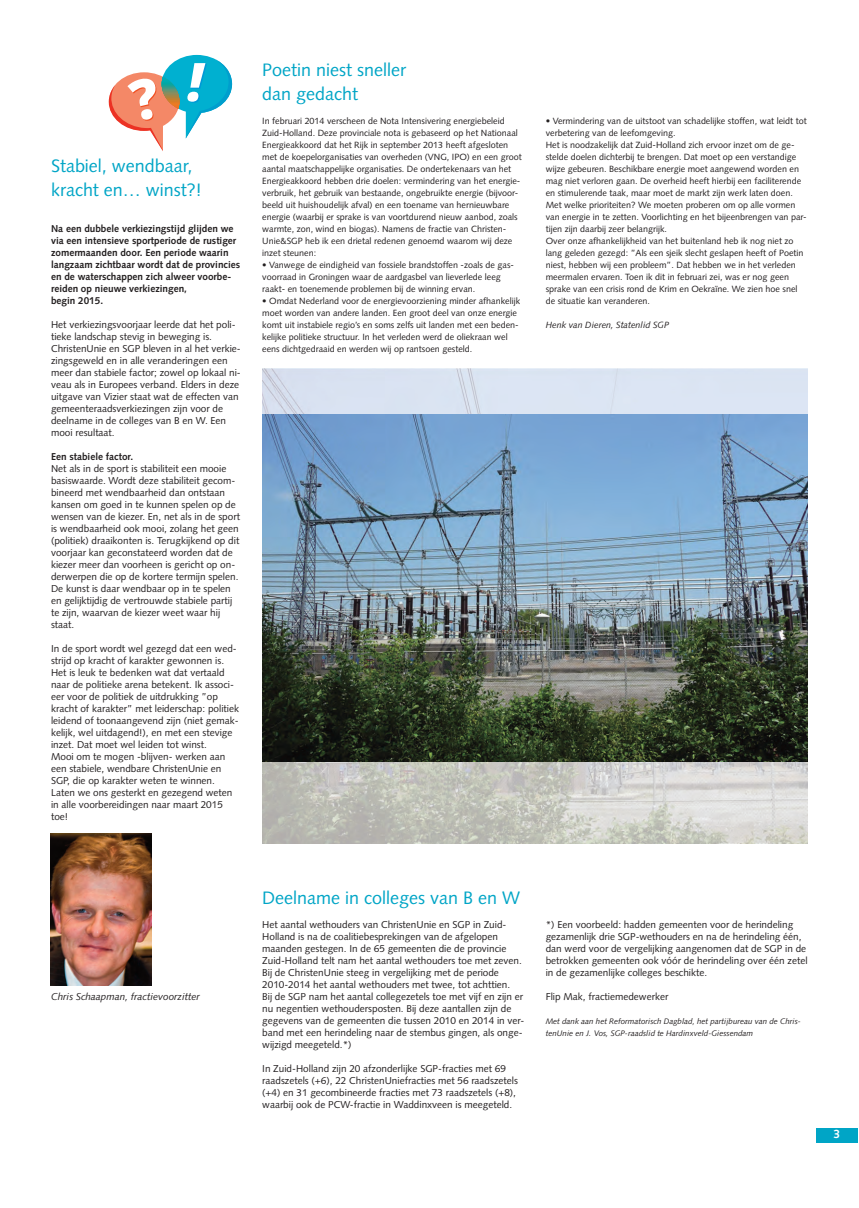
<style>
.page{position:relative;width:859px;height:1208px;background:#fff}
.page>*{position:absolute;margin:0;border:0;box-sizing:border-box;transform-origin:0 0}
.t1{font:18px/24px "Syntax";color:#00a5c6}
.t2{font:700 12px "Syntax";color:#718bb1}
.t3{font:10px/12px "Syntax";color:#231f20}
.t4{font:700 10px/12px "Syntax";color:#231f20}
.t5{font:italic 10px "Syntax";color:#231f20}
.t6{font:9px/12px "Syntax";color:#231f20}
.t7{font:italic 9px "Syntax";color:#231f20}
.t8{font:italic 8px/12px "Syntax";color:#231f20}
.s1{color:#fff}
</style>
<div class="page">
<div style="left:816px;top:1128px;width:34px;height:14px;background:#00a5c6"></div>
<svg style="left:109px;top:55px;width:123px;height:96px"></svg>
<img style="left:50px;top:833px;width:102px;height:152px">
<img style="left:262px;top:369px;width:546px;height:475px">
<img style="left:262px;top:415px;width:546px;height:347px">
<div style="left:844px;top:1128px;width:14px;height:14px;background:#00a5c6"></div>
<h1 class="t1" style="left:51px;top:155px;width:152px">Stabiel, wendbaar, kracht en… winst?!</h1>
<p class="t4" style="left:51px;top:223px;width:191px">Na een dubbele verkiezingstijd glijden we via een intensieve sportperiode de rustiger zomermaanden door. Een periode waarin langzaam zichtbaar wordt dat de provincies en de waterschappen zich alweer voorbe&shy;reiden op nieuwe verkiezingen,<br>begin 2015.</p>
<p class="t3" style="left:51px;top:319px;width:191px">Het verkiezingsvoorjaar leerde dat het poli&shy;tieke landschap stevig in beweging is.<br>ChristenUnie en SGP bleven in al het verkie&shy;zingsgeweld en in alle veranderingen een meer dan stabiele factor; zowel op lokaal ni&shy;veau als in Europees verband. Elders in deze uitgave van Vizier staat wat de effecten van gemeenteraadsverkiezingen zijn voor de deelname in de colleges van B en W. Een mooi resultaat.</p>
<p class="t4" style="left:51px;top:451px;width:84px">Een stabiele factor.</p>
<p class="t3" style="left:51px;top:463px;width:190px">Net als in de sport is stabiliteit een mooie basiswaarde. Wordt deze stabiliteit gecom&shy;bineerd met wendbaarheid dan ontstaan kansen om goed in te kunnen spelen op de wensen van de kiezer. En, net als in de sport is wendbaarheid ook mooi, zolang het geen (politiek) draaikonten is. Terugkijkend op dit voorjaar kan geconstateerd worden dat de kiezer meer dan voorheen is gericht op on&shy;derwerpen die op de kortere termijn spelen.<br>De kunst is daar wendbaar op in te spelen en gelijktijdig de vertrouwde stabiele partij te zijn, waarvan de kiezer weet waar hij staat.</p>
<p class="t3" style="left:51px;top:643px;width:190px">In de sport wordt wel gezegd dat een wed&shy;strijd op kracht of karakter gewonnen is.<br>Het is leuk te bedenken wat dat vertaald naar de politieke arena betekent. Ik associ&shy;eer voor de politiek de uitdrukking ”op kracht of karakter” met leiderschap: politiek leidend of toonaangevend zijn (niet gemak&shy;kelijk, wel uitdagend!), en met een stevige inzet. Dat moet wel leiden tot winst.<br>Mooi om te mogen -blijven- werken aan een stabiele, wendbare ChristenUnie en SGP, die op karakter weten te winnen.<br>Laten we ons gesterkt en gezegend weten in alle voorbereidingen naar maart 2015 toe!</p>
<h1 class="t1" style="left:262px;top:59px;width:145px">Poetin niest sneller dan gedacht</h1>
<p class="t6" style="left:262px;top:116px;width:261px">In februari 2014 verscheen de Nota Intensivering energiebeleid Zuid-Holland. Deze provinciale nota is gebaseerd op het Nationaal Energieakkoord dat het Rijk in september 2013 heeft afgesloten met de koepelorganisaties van overheden (VNG, IPO) en een groot aantal maatschappelijke organisaties. De ondertekenaars van het Energieakkoord hebben drie doelen: vermindering van het energie&shy;verbruik, het gebruik van bestaande, ongebruikte energie (bijvoor&shy;beeld uit huishoudelijk afval) en een toename van hernieuwbare energie (waarbij er sprake is van voortdurend nieuw aanbod, zoals warmte, zon, wind en biogas). Namens de fractie van Christen-Unie&amp;SGP heb ik een drietal redenen genoemd waarom wij deze inzet steunen:</p>
<p class="t6" style="left:262px;top:260px;width:253px">• Vanwege de eindigheid van fossiele brandstoffen -zoals de gas&shy;voorraad in Groningen waar de aardgasbel van lieverlede leeg raakt- en toenemende problemen bij de winning ervan.</p>
<p class="t6" style="left:262px;top:296px;width:260px">• Omdat Nederland voor de energievoorziening minder afhankelijk moet worden van andere landen. Een groot deel van onze energie komt uit instabiele regio’s en soms zelfs uit landen met een beden&shy;kelijke politieke structuur. In het verleden werd de oliekraan wel eens dichtgedraaid en werden wij op rantsoen gesteld.</p>
<p class="t6" style="left:546px;top:116px;width:262px">• Vermindering van de uitstoot van schadelijke stoffen, wat leidt tot verbetering van de leefomgeving.<br>Het is noodzakelijk dat Zuid-Holland zich ervoor inzet om de ge&shy;stelde doelen dichterbij te brengen. Dat moet op een verstandige wijze gebeuren. Beschikbare energie moet aangewend worden en mag niet verloren gaan. De overheid heeft hierbij een faciliterende en stimulerende taak, maar moet de markt zijn werk laten doen.<br>Met welke prioriteiten? We moeten proberen om op alle vormen van energie in te zetten. Voorlichting en het bijeenbrengen van par&shy;tijen zijn daarbij zeer belangrijk.<br>Over onze afhankelijkheid van het buitenland heb ik nog niet zo lang geleden gezegd: ”Als een sjeik slecht geslapen heeft of Poetin niest, hebben wij een probleem”. Dat hebben we in het verleden meermalen ervaren. Toen ik dit in februari zei, was er nog geen sprake van een crisis rond de Krim en Oekraïne. We zien hoe snel de situatie kan veranderen.</p>
<p class="t7" style="left:546px;top:321px;width:125px">Henk van Dieren, Statenlid SGP</p>
<p class="t5" style="left:51px;top:993px;width:150px">Chris Schaapman, fractievoorzitter</p>
<h1 class="t1" style="left:262px;top:887px;width:259px">Deelname in colleges van B en W</h1>
<p class="t3" style="left:262px;top:919px;width:263px">Het aantal wethouders van ChristenUnie en SGP in Zuid-Holland is na de coalitiebesprekingen van de afgelopen maanden gestegen. In de 65 gemeenten die de provincie Zuid-Holland telt nam het aantal wethouders toe met zeven.<br>Bij de ChristenUnie steeg in vergelijking met de periode 2010-2014 het aantal wethouders met twee, tot achttien.<br>Bij de SGP nam het aantal collegezetels toe met vijf en zijn er nu negentien wethoudersposten. Bij deze aantallen zijn de gegevens van de gemeenten die tussen 2010 en 2014 in ver&shy;band met een herindeling naar de stembus gingen, als onge&shy;wijzigd meegeteld.*)</p>
<p class="t3" style="left:262px;top:1063px;width:257px">In Zuid-Holland zijn 20 afzonderlijke SGP-fracties met 69 raadszetels (+6), 22 ChristenUniefracties met 56 raadszetels (+4) en 31 gecombineerde fracties met 73 raadszetels (+8), waarbij ook de PCW-fractie in Waddinxveen is meegeteld.</p>
<p class="t3" style="left:546px;top:919px;width:263px">*) Een voorbeeld: hadden gemeenten voor de herindeling gezamenlijk drie SGP-wethouders en na de herindeling één, dan werd voor de vergelijking aangenomen dat de SGP in de betrokken gemeenten ook vóór de herindeling over één zetel in de gezamenlijke colleges beschikte.</p>
<p class="t3" style="left:546px;top:991px;width:124px">Flip Mak, fractiemedewerker</p>
<p class="t8" style="left:546px;top:1016px;width:257px">Met dank aan het Reformatorisch Dagblad, het partijbureau van de Chris&shy;tenUnie en J. Vos, SGP-raadslid te Hardinxveld-Giessendam</p>
<p class="t2" style="left:827px;top:1128px;width:15px">1<span class="s1">3</span></p>
</div>
